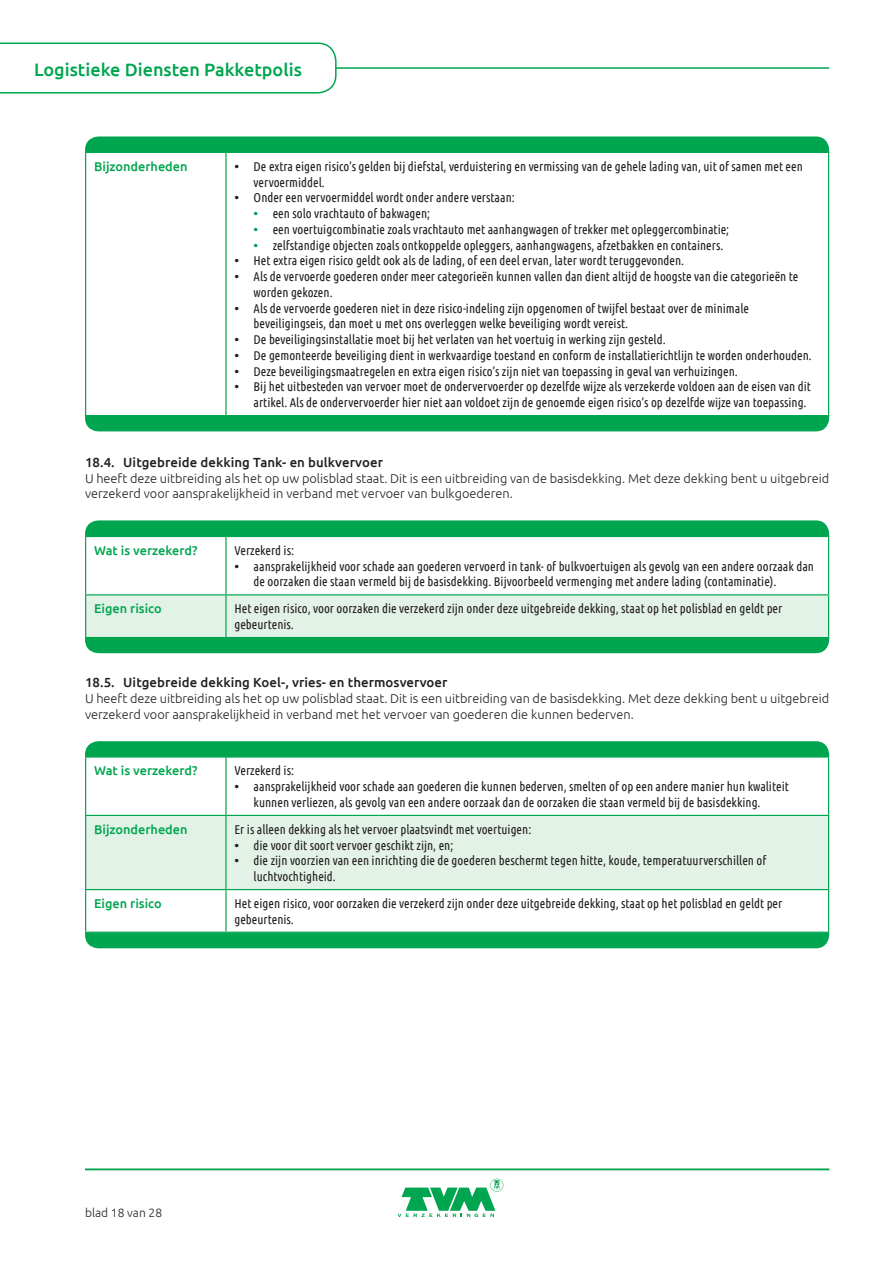
<style>
.page{position:relative;width:893px;height:1263px;background:#fff}
.page>*{position:absolute;margin:0;border:0;box-sizing:border-box;transform-origin:0 0}
.t1{font:500 18px "Ubuntu";color:#00a54f}
.Bodykopje_zw{font:500 13.2px "Ubuntu";letter-spacing:.005em;color:#231f20}
.Body{font:500 13.2px "Ubuntu";letter-spacing:.005em;color:#231f20}
.Body_tabel{font:12.75px/15.8px "Ubuntu Condensed";color:#231f20}
.Body-2{font:300 12.75px/15.8px "Ubuntu";color:#231f20}
.Body-3{font:500 12.75px "Ubuntu";color:#00a54f}
.t2{font:300 12px "Ubuntu";color:#231f20}
.s1{font-family:"Ubuntu";font-weight:500}
.s2{font-family:"Ubuntu";font-weight:500;color:#00a54f}
</style>
<div class="page">
<hr style="left:85px;top:152px;width:141px;height:1px;background:#00a54f">
<hr style="left:85px;top:153px;width:1px;height:262px;background:#00a54f">
<hr style="left:226px;top:152px;width:603px;height:1px;background:#00a54f">
<hr style="left:225px;top:153px;width:2px;height:262px;background:#00a54f">
<hr style="left:828px;top:153px;width:1px;height:262px;background:#00a54f">
<hr style="left:85px;top:415px;width:141px;height:1px;background:#00a54f">
<hr style="left:226px;top:415px;width:603px;height:1px;background:#00a54f">
<hr style="left:85px;top:536px;width:141px;height:1px;background:#00a54f">
<hr style="left:85px;top:537px;width:1px;height:57px;background:#00a54f">
<hr style="left:226px;top:536px;width:603px;height:1px;background:#00a54f">
<hr style="left:225px;top:537px;width:2px;height:57px;background:#00a54f">
<hr style="left:828px;top:537px;width:1px;height:57px;background:#00a54f">
<hr style="left:85px;top:594px;width:141px;height:1px;background:#00a54f">
<hr style="left:226px;top:594px;width:603px;height:1px;background:#00a54f">
<div style="left:86px;top:816px;width:742px;height:73px;background:#e3f2e7"></div>
<hr style="left:85px;top:756px;width:141px;height:2px;background:#00a54f">
<hr style="left:85px;top:758px;width:1px;height:57px;background:#00a54f">
<hr style="left:226px;top:756px;width:603px;height:2px;background:#00a54f">
<hr style="left:225px;top:758px;width:2px;height:57px;background:#00a54f">
<hr style="left:828px;top:758px;width:1px;height:57px;background:#00a54f">
<hr style="left:85px;top:815px;width:141px;height:1px;background:#00a54f">
<hr style="left:85px;top:816px;width:1px;height:73px;background:#00a54f">
<hr style="left:226px;top:815px;width:603px;height:1px;background:#00a54f">
<hr style="left:225px;top:816px;width:2px;height:73px;background:#00a54f">
<hr style="left:828px;top:816px;width:1px;height:73px;background:#00a54f">
<hr style="left:85px;top:889px;width:141px;height:1px;background:#00a54f">
<hr style="left:85px;top:890px;width:1px;height:42px;background:#00a54f">
<hr style="left:226px;top:889px;width:603px;height:1px;background:#00a54f">
<hr style="left:225px;top:890px;width:2px;height:42px;background:#00a54f">
<hr style="left:828px;top:890px;width:1px;height:42px;background:#00a54f">
<div style="left:85px;top:416px;width:744px;height:15px;background:#00a54f"></div>
<svg style="left:85px;top:595px;width:744px;height:58px;background:#a1dbbb"></svg>
<svg style="left:85px;top:932px;width:744px;height:16px;background:#02a550"></svg>
<div style="left:85px;top:136px;width:744px;height:16px;background:#00a54f"></div>
<div style="left:85px;top:520px;width:744px;height:16px;background:#00a54f"></div>
<svg style="left:85px;top:741px;width:744px;height:15px;background:#05a652"></svg>
<hr style="left:85px;top:67px;width:744px;height:2px;background:#00a54f">
<svg style="left:0;top:42px;width:337px;height:52px"></svg>
<svg style="left:398px;top:1178px;width:105px;height:39px"></svg>
<hr style="left:85px;top:1169px;width:744px;height:1px;background:#00a54f">
<h1 class="t1" style="left:34px;top:58px;width:269px">Logistieke Diensten Pakketpolis</h1>
<p class="Body-3" style="left:94px;top:158px;width:95px">Bijzonderheden</p>
<p class="Body_tabel" style="left:254px;top:158px;width:551px;text-indent:-19px"><span class="s1">•</span> De extra eigen risico’s gelden bij diefstal, verduistering en vermissing van de gehele lading van, uit of samen met een vervoermiddel.</p>
<p class="Body_tabel" style="left:234px;top:189px;width:282px"><span class="s1">•</span> Onder een vervoermiddel wordt onder andere verstaan:</p>
<p class="Body_tabel" style="left:254px;top:205px;width:178px"><span class="s2">•</span> een solo vrachtauto of bakwagen;</p>
<p class="Body_tabel" style="left:254px;top:221px;width:477px"><span class="s2">•</span> een voertuigcombinatie zoals vrachtauto met aanhangwagen of trekker met opleggercombinatie;</p>
<p class="Body_tabel" style="left:254px;top:237px;width:471px"><span class="s2">•</span> zelfstandige objecten zoals ontkoppelde opleggers, aanhangwagens, afzetbakken en containers.</p>
<p class="Body_tabel" style="left:234px;top:252px;width:451px"><span class="s1">•</span> Het extra eigen risico geldt ook als de lading, of een deel ervan, later wordt teruggevonden.</p>
<p class="Body_tabel" style="left:254px;top:268px;width:546px;text-indent:-19px"><span class="s1">•</span> Als de vervoerde goederen onder meer categorieën kunnen vallen dan dient altijd de hoogste van die categorieën te worden gekozen.</p>
<p class="Body_tabel" style="left:254px;top:300px;width:497px;text-indent:-19px"><span class="s1">•</span> Als de vervoerde goederen niet in deze risico-indeling zijn opgenomen of twijfel bestaat over de minimale beveiligingseis, dan moet u met ons overleggen welke beveiliging wordt vereist.</p>
<p class="Body_tabel" style="left:234px;top:331px;width:433px"><span class="s1">•</span> De beveiligingsinstallatie moet bij het verlaten van het voertuig in werking zijn gesteld.</p>
<p class="Body_tabel" style="left:234px;top:347px;width:579px"><span class="s1">•</span> De gemonteerde beveiliging dient in werkvaardige toestand en conform de installatierichtlijn te worden onderhouden.</p>
<p class="Body_tabel" style="left:234px;top:363px;width:505px"><span class="s1">•</span> Deze beveiligingsmaatregelen en extra eigen risico’s zijn niet van toepassing in geval van verhuizingen.</p>
<p class="Body_tabel" style="left:254px;top:378px;width:559px;text-indent:-19px"><span class="s1">•</span> Bij het uitbesteden van vervoer moet de ondervervoerder op dezelfde wijze als verzekerde voldoen aan de eisen van dit artikel. Als de ondervervoerder hier niet aan voldoet zijn de genoemde eigen risico’s op dezelfde wijze van toepassing.</p>
<p class="Body" style="left:85px;top:454px;width:299px">18.4. Uitgebreide dekking Tank- en bulkvervoer</p>
<p class="Body-2" style="left:85px;top:470px;width:746px">U heeft deze uitbreiding als het op uw polisblad staat. Dit is een uitbreiding van de basisdekking. Met deze dekking bent u uitgebreid verzekerd voor aansprakelijkheid in verband met vervoer van bulkgoederen.</p>
<p class="Body-3" style="left:94px;top:542px;width:105px">Wat is verzekerd?</p>
<p class="Body_tabel" style="left:234px;top:542px;width:61px">Verzekerd is:</p>
<p class="Body_tabel" style="left:254px;top:558px;width:562px;text-indent:-19px"><span class="s1">•</span> aansprakelijkheid voor schade aan goederen vervoerd in tank- of bulkvoertuigen als gevolg van een andere oorzaak dan de oorzaken die staan vermeld bij de basisdekking. Bijvoorbeeld vermenging met andere lading (contaminatie).</p>
<p class="Body-3" style="left:94px;top:601px;width:69px">Eigen risico</p>
<p class="Body_tabel" style="left:234px;top:600px;width:549px">Het eigen risico, voor oorzaken die verzekerd zijn onder deze uitgebreide dekking, staat op het polisblad en geldt per gebeurtenis.</p>
<p class="Bodykopje_zw" style="left:85px;top:674px;width:364px">18.5. Uitgebreide dekking Koel-, vries- en thermosvervoer</p>
<p class="Body-2" style="left:85px;top:690px;width:746px">U heeft deze uitbreiding als het op uw polisblad staat. Dit is een uitbreiding van de basisdekking. Met deze dekking bent u uitgebreid verzekerd voor aansprakelijkheid in verband met het vervoer van goederen die kunnen bederven.</p>
<p class="Body-3" style="left:94px;top:763px;width:105px">Wat is verzekerd?</p>
<p class="Body_tabel" style="left:234px;top:762px;width:61px">Verzekerd is:</p>
<p class="Body_tabel" style="left:254px;top:778px;width:537px;text-indent:-19px"><span class="s1">•</span> aansprakelijkheid voor schade aan goederen die kunnen bederven, smelten of op een andere manier hun kwaliteit kunnen verliezen, als gevolg van een andere oorzaak dan de oorzaken die staan vermeld bij de basisdekking.</p>
<p class="Body-3" style="left:94px;top:821px;width:95px">Bijzonderheden</p>
<p class="Body_tabel" style="left:234px;top:821px;width:298px">Er is alleen dekking als het vervoer plaatsvindt met voertuigen:</p>
<p class="Body_tabel" style="left:234px;top:837px;width:220px"><span class="s1">•</span> die voor dit soort vervoer geschikt zijn, en;</p>
<p class="Body_tabel" style="left:254px;top:852px;width:514px;text-indent:-19px"><span class="s1">•</span> die zijn voorzien van een inrichting die de goederen beschermt tegen hitte, koude, temperatuurverschillen of luchtvochtigheid.</p>
<p class="Body-3" style="left:94px;top:895px;width:69px">Eigen risico</p>
<p class="Body_tabel" style="left:234px;top:895px;width:549px">Het eigen risico, voor oorzaken die verzekerd zijn onder deze uitgebreide dekking, staat op het polisblad en geldt per gebeurtenis.</p>
<p class="t2" style="left:85px;top:1205px;width:79px">blad 18 van 28</p>
</div>
